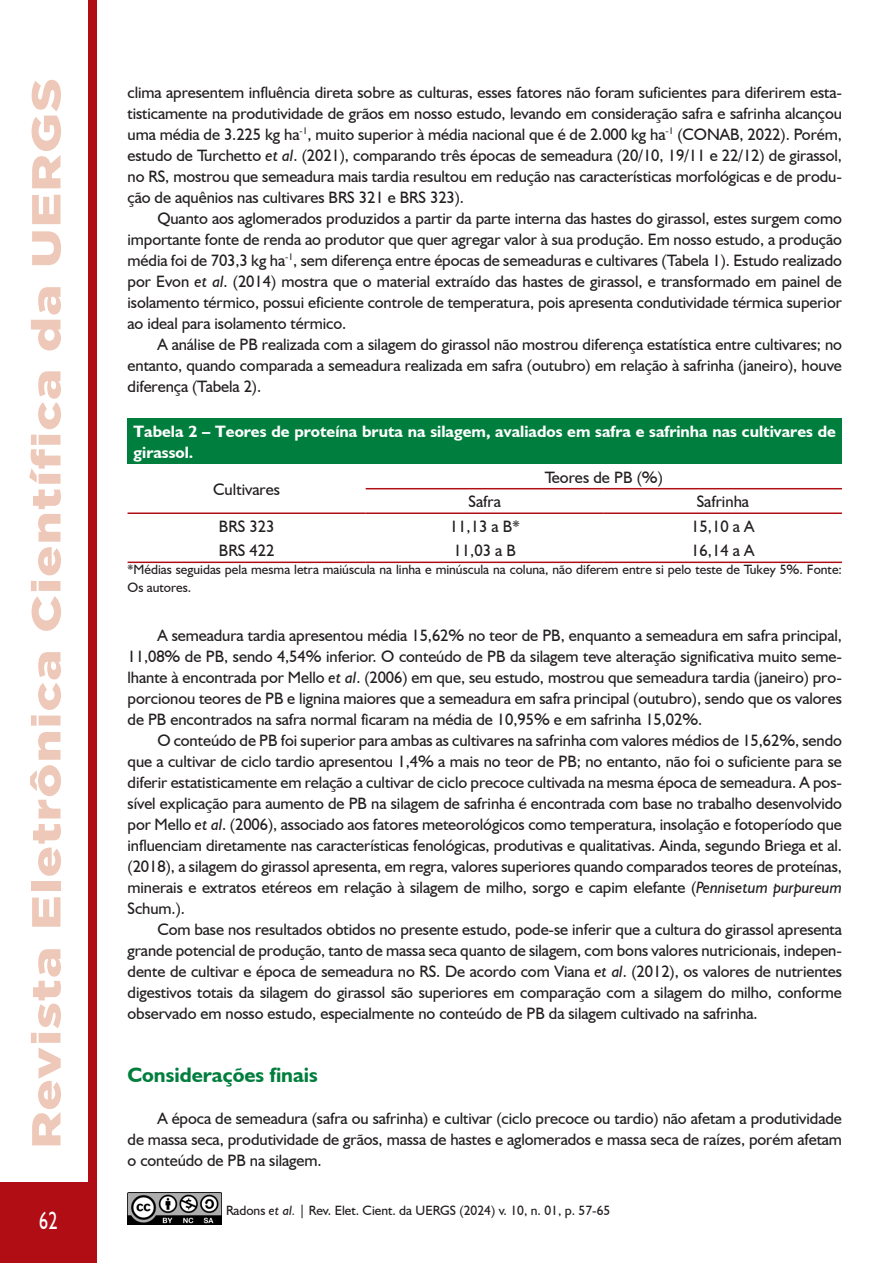
<style>
.page{position:relative;width:893px;height:1263px;background:#fff}
.page>*{position:absolute;margin:0;border:0;box-sizing:border-box;transform-origin:0 0}
.t1{font:900 40.5px "Gotham";letter-spacing:.025em;color:#eec8b8;scale:1.28 1}
.t2{font:24.75px "Humanist 521 BT";color:#fff;scale:.73 1}
.Texto____Corrido{font:700 21px "Humanist 521 BT";color:#007e3d}
.Texto____Corrido-2{font:16.5px/21px "Humanist 521 BT";letter-spacing:-.005em;color:#231f20;text-align:justify}
.Texto____Bullet_Letra{font:700 16.5px/21px "Humanist 521 BT";color:#fff}
.Texto____Bullet_Letra-2{font:16.5px "Humanist 521 BT";color:#231f20}
.Texto____Bullet_Letra-3{font:13.5px/18px "Humanist 521 BT";color:#231f20}
.s1{font-style:italic}
</style>
<div class="page">
<div style="left:88px;top:0;width:9px;height:1182px;background:#b00d15"></div>
<div style="left:0;top:1182px;width:97px;height:81px;background:#b00d15"></div>
<img style="left:128px;top:1192px;width:93px;height:33px">
<div style="left:128px;top:419px;width:714px;height:45px;background:#007e3d"></div>
<hr style="left:366px;top:488px;width:238px;height:1px;background:#b00d15">
<hr style="left:604px;top:488px;width:238px;height:1px;background:#b00d15">
<hr style="left:366px;top:512px;width:238px;height:2px;background:#b00d15">
<hr style="left:604px;top:512px;width:238px;height:2px;background:#b00d15">
<hr style="left:128px;top:512px;width:238px;height:2px;background:#b00d15">
<hr style="left:128px;top:562px;width:238px;height:1px;background:#b00d15">
<hr style="left:366px;top:562px;width:238px;height:1px;background:#b00d15">
<hr style="left:604px;top:562px;width:238px;height:1px;background:#b00d15">
<h1 class="t1" style="left:23px;top:1148px;width:838px;rotate:-90deg">Revista Eletrônica Científica da UERGS</h1>
<h2 class="t2" style="left:39px;top:1205px;width:26px">62</h2>
<p class="Texto____Corrido-2" style="left:128px;top:81px;width:716px">clima apresentem influência direta sobre as culturas, esses fatores não foram suficientes para diferirem esta&shy;tisticamente na produtividade de grãos em nosso estudo, levando em consideração safra e safrinha alcançou uma média de 3.225 kg ha<sup>-1</sup>, muito superior à média nacional que é de 2.000 kg ha<sup>-1</sup> (CONAB, 2022). Porém, estudo de Turchetto <span class="s1">et al</span>. (2021), comparando três épocas de semeadura (20/10, 19/11 e 22/12) de girassol, no RS, mostrou que semeadura mais tardia resultou em redução nas características morfológicas e de produ&shy;ção de aquênios nas cultivares BRS 321 e BRS 323).</p>
<p class="Texto____Corrido-2" style="left:128px;top:207px;width:716px;text-indent:30px">Quanto aos aglomerados produzidos a partir da parte interna das hastes do girassol, estes surgem como importante fonte de renda ao produtor que quer agregar valor à sua produção. Em nosso estudo, a produção média foi de 703,3 kg ha<sup>-1</sup>, sem diferença entre épocas de semeaduras e cultivares (Tabela 1). Estudo realizado por Evon <span class="s1">et al</span>. (2014) mostra que o material extraído das hastes de girassol, e transformado em painel de isolamento térmico, possui eficiente controle de temperatura, pois apresenta condutividade térmica superior ao ideal para isolamento térmico.</p>
<p class="Texto____Corrido-2" style="left:128px;top:333px;width:716px;text-indent:30px">A análise de PB realizada com a silagem do girassol não mostrou diferença estatística entre cultivares; no entanto, quando comparada a semeadura realizada em safra (outubro) em relação à safrinha (janeiro), houve diferença (Tabela 2).</p>
<p class="Texto____Bullet_Letra" style="left:134px;top:421px;width:704px">Tabela 2 – Teores de proteína bruta na silagem, avaliados em safra e safrinha nas cultivares de girassol.</p>
<p class="Texto____Bullet_Letra-2" style="left:213px;top:479px;width:68px">Cultivares</p>
<p class="Texto____Bullet_Letra-2" style="left:545px;top:467px;width:120px">Teores de PB (%)</p>
<p class="Texto____Bullet_Letra-2" style="left:469px;top:491px;width:34px">Safra</p>
<p class="Texto____Bullet_Letra-2" style="left:697px;top:491px;width:54px">Safrinha</p>
<p class="Texto____Bullet_Letra-2" style="left:219px;top:516px;width:57px">BRS 323</p>
<p class="Texto____Bullet_Letra-2" style="left:450px;top:516px;width:71px">11,13 a B*</p>
<p class="Texto____Bullet_Letra-2" style="left:691px;top:516px;width:65px">15,10 a A</p>
<p class="Texto____Bullet_Letra-2" style="left:219px;top:540px;width:57px">BRS 422</p>
<p class="Texto____Bullet_Letra-2" style="left:453px;top:540px;width:64px">11,03 a B</p>
<p class="Texto____Bullet_Letra-2" style="left:691px;top:540px;width:65px">16,14 a A</p>
<p class="Texto____Bullet_Letra-3" style="left:128px;top:560px;width:716px">*Médias seguidas pela mesma letra maiúscula na linha e minúscula na coluna, não diferem entre si pelo teste de Tukey 5%. Fonte:<br>Os autores.</p>
<p class="Texto____Corrido-2" style="left:128px;top:625px;width:716px;text-indent:30px">A semeadura tardia apresentou média 15,62% no teor de PB, enquanto a semeadura em safra principal, 11,08% de PB, sendo 4,54% inferior. O conteúdo de PB da silagem teve alteração significativa muito seme&shy;lhante à encontrada por Mello <span class="s1">et al</span>. (2006) em que, seu estudo, mostrou que semeadura tardia (janeiro) pro&shy;porcionou teores de PB e lignina maiores que a semeadura em safra principal (outubro), sendo que os valores de PB encontrados na safra normal ficaram na média de 10,95% e em safrinha 15,02%.</p>
<p class="Texto____Corrido-2" style="left:128px;top:730px;width:716px;text-indent:30px">O conteúdo de PB foi superior para ambas as cultivares na safrinha com valores médios de 15,62%, sendo que a cultivar de ciclo tardio apresentou 1,4% a mais no teor de PB; no entanto, não foi o suficiente para se diferir estatisticamente em relação a cultivar de ciclo precoce cultivada na mesma época de semeadura. A pos&shy;sível explicação para aumento de PB na silagem de safrinha é encontrada com base no trabalho desenvolvido por Mello <span class="s1">et al</span>. (2006), associado aos fatores meteorológicos como temperatura, insolação e fotoperíodo que influenciam diretamente nas características fenológicas, produtivas e qualitativas. Ainda, segundo Briega et al. (2018), a silagem do girassol apresenta, em regra, valores superiores quando comparados teores de proteínas, minerais e extratos etéreos em relação à silagem de milho, sorgo e capim elefante (<span class="s1">Pennisetum purpureum </span>Schum.).</p>
<p class="Texto____Corrido-2" style="left:128px;top:919px;width:716px;text-indent:30px">Com base nos resultados obtidos no presente estudo, pode-se inferir que a cultura do girassol apresenta grande potencial de produção, tanto de massa seca quanto de silagem, com bons valores nutricionais, indepen&shy;dente de cultivar e época de semeadura no RS. De acordo com Viana <span class="s1">et al</span>. (2012), os valores de nutrientes digestivos totais da silagem do girassol são superiores em comparação com a silagem do milho, conforme observado em nosso estudo, especialmente no conteúdo de PB da silagem cultivado na safrinha.</p>
<p class="Texto____Corrido" style="left:128px;top:1062px;width:192px">Considerações finais</p>
<p class="Texto____Corrido-2" style="left:128px;top:1108px;width:716px;text-indent:30px">A época de semeadura (safra ou safrinha) e cultivar (ciclo precoce ou tardio) não afetam a produtividade de massa seca, produtividade de grãos, massa de hastes e aglomerados e massa seca de raízes, porém afetam o conteúdo de PB na silagem.</p>
<p class="Texto____Bullet_Letra-3" style="left:226px;top:1201px;width:386px">Radons <span class="s1">et al.</span> | Rev. Elet. Cient. da UERGS (2024) v. 10, n. 01, p. 57-65</p>
</div>
